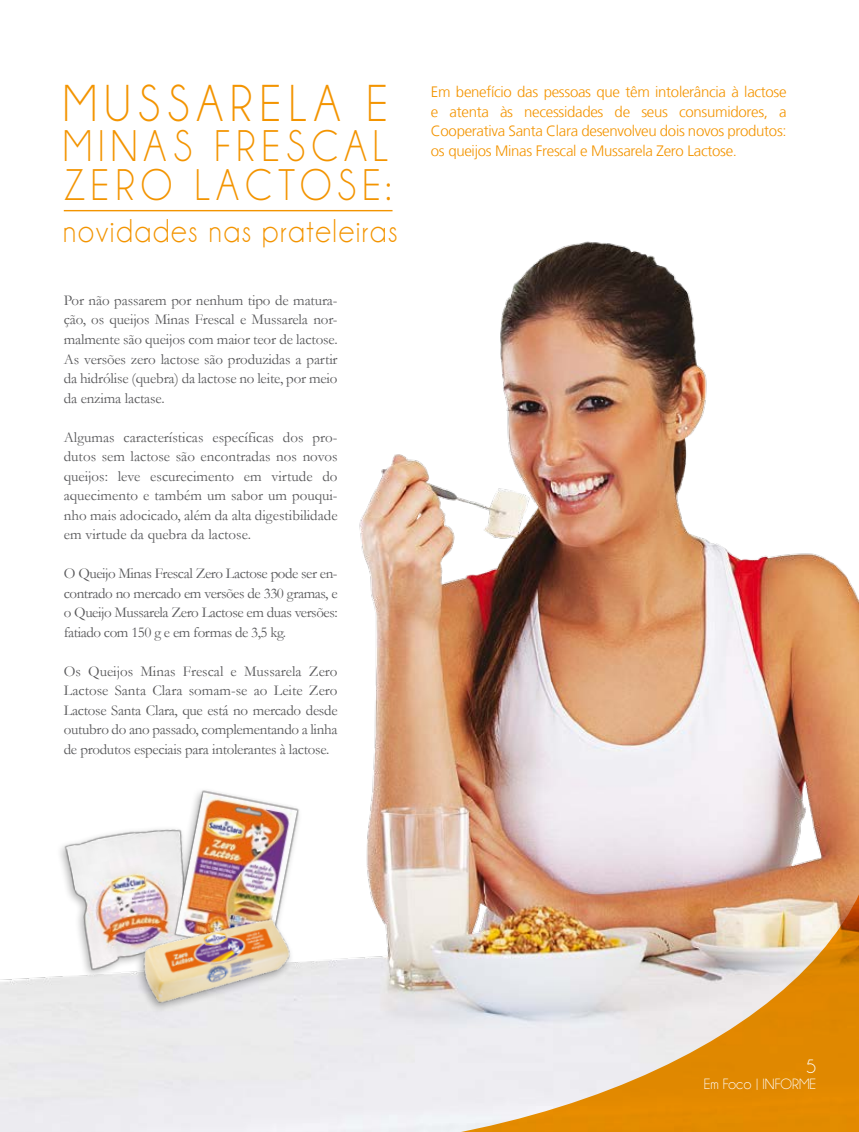
<style>
.page{position:relative;width:859px;height:1132px;background:#fff}
.page>*{position:absolute;margin:0;border:0;box-sizing:border-box;transform-origin:0 0}
.t1{font:52.35px "Champagne&Limousines";letter-spacing:.15em;color:#f39400;scale:.92 1}
.t2{font:44.7px/39.5px "Champagne&Limousines";letter-spacing:.15em;color:#f39400;scale:.92 1}
.t3{font:33.15px "Champagne&Limousines";letter-spacing:.055em;color:#f39400;scale:.92 1}
.t4{font:19.5px "Champagne&Limousines";color:#fff}
.t5{font:15px/19.5px "Garamond";letter-spacing:-.01em;color:#58585a;text-align:justify}
.t6{font:300 15px/19.5px "Frutiger LT";letter-spacing:-.02em;color:#f39400;text-align:justify}
.t7{font:15px "Champagne&Limousines";color:#fff}
</style>
<div class="page">
<img style="left:0;top:209px;width:859px;height:922px">
<img style="left:264px;top:787px;width:595px;height:344px">
<hr style="left:64px;top:210px;width:328px;height:1px;background:#f39400">
<div style="left:56px;top:786px;width:247px;height:227px;background:#000;opacity:.32"></div>
<img style="left:52px;top:812px;width:109px;height:177px">
<img style="left:161px;top:781px;width:147px;height:184px">
<img style="left:133px;top:898px;width:165px;height:125px">
<h1 class="t1" style="left:63px;top:77px;width:355px">MUSSARELA E</h1>
<h2 class="t2" style="left:63px;top:127px;width:355px">MINAS FRESCAL<br>Zero</h2>
<h2 class="t2" style="left:195px;top:166px;width:55px">Lactose</h2>
<h2 class="t2" style="left:386px;top:166px;width:7px">:</h2>
<h3 class="t3" style="left:63px;top:214px;width:365px">novidades nas prateleiras</h3>
<p class="t5" style="left:64px;top:290px;width:275px">Por não passarem por nenhum tipo de matura&shy;ção, os queijos Minas Frescal e Mussarela nor&shy;malmente são queijos com maior teor de lactose.<br>As versões zero lactose são produzidas a partir da hidrólise (quebra) da lactose no leite, por meio da enzima lactase.</p>
<p class="t5" style="left:64px;top:427px;width:275px">Algumas características específicas dos pro&shy;dutos sem lactose são encontradas nos novos queijos: leve escurecimento em virtude do aquecimento e também um sabor um pouqui&shy;nho mais adocicado, além da alta digestibilidade em virtude da quebra da lactose.</p>
<p class="t5" style="left:64px;top:563px;width:275px">O Queijo Minas Frescal Zero Lactose pode ser en&shy;contrado no mercado em versões de 330 gramas, e o Queijo Mussarela Zero Lactose em duas versões: fatiado com 150 g e em formas de 3,5 kg.</p>
<p class="t5" style="left:64px;top:661px;width:275px">Os Queijos Minas Frescal e Mussarela Zero Lactose Santa Clara somam-se ao Leite Zero Lactose Santa Clara, que está no mercado desde outubro do ano passado, complementando a linha de produtos especiais para intolerantes à lactose.</p>
<p class="t6" style="left:431px;top:82px;width:357px">Em benefício das pessoas que têm intolerância à lactose e atenta às necessidades de seus consumidores, a Cooperativa Santa Clara desenvolveu dois novos produtos: os queijos Minas Frescal e Mussarela Zero Lactose.</p>
<h3 class="t4" style="left:806px;top:1056px;width:12px">5</h3>
<p class="t7" style="left:704px;top:1076px;width:114px">Em Foco | INFORME</p>
</div>
